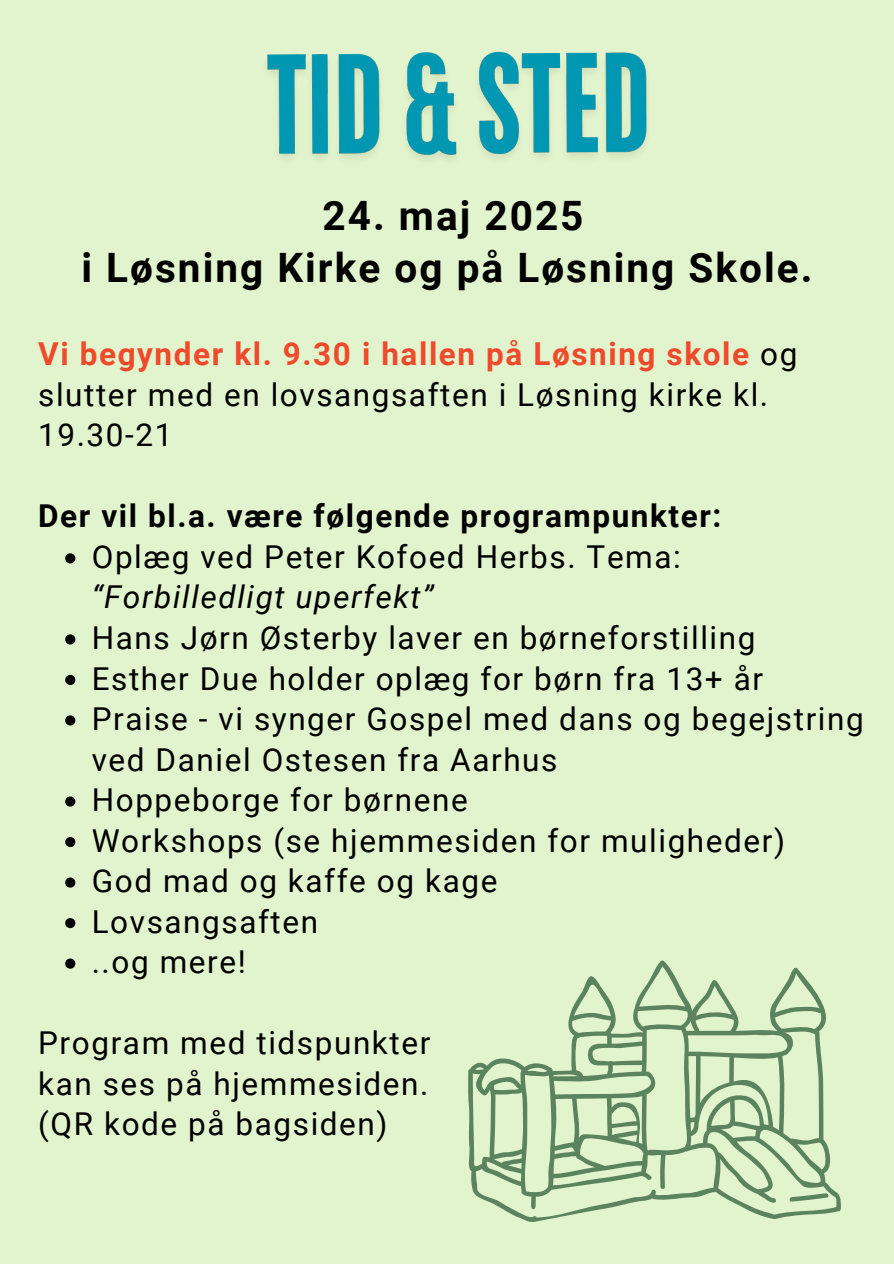
<style>
.page{position:relative;width:894px;height:1264px;background:#fff}
.page>*{position:absolute;margin:0;border:0;box-sizing:border-box;transform-origin:0 0}
.t1{font:700 40.5px/51.8px "Roboto";letter-spacing:.05em;color:#000;text-align:center}
.t2{font:31.5px/40.5px "Roboto";letter-spacing:.05em;color:#000}
.t3{font:700 31.5px "Roboto";letter-spacing:.05em;color:#000}
.s1{font-weight:700;color:#ef4a2c}
.s2{font-style:italic}
</style>
<div class="page">
<div style="left:0;top:0;width:893px;height:1263px;background:#e2f4cd"></div>
<svg style="left:65px;top:553px;width:10px;height:10px"></svg>
<svg style="left:65px;top:634px;width:10px;height:10px"></svg>
<svg style="left:65px;top:675px;width:10px;height:10px"></svg>
<svg style="left:65px;top:715px;width:10px;height:10px"></svg>
<svg style="left:65px;top:796px;width:10px;height:10px"></svg>
<svg style="left:65px;top:837px;width:10px;height:10px"></svg>
<svg style="left:65px;top:877px;width:10px;height:10px"></svg>
<svg style="left:65px;top:918px;width:10px;height:10px"></svg>
<svg style="left:65px;top:958px;width:10px;height:10px"></svg>
<svg style="left:468px;top:960px;width:373px;height:262px"></svg>
<svg style="left:788px;top:1192px;width:41px;height:9px"></svg>
<img style="left:267px;top:51px;width:380px;height:108px">
<h2 class="t1" style="left:81px;top:190px;width:732px">24. maj 2025<br>i Løsning Kirke og på Løsning Skole.</h2>
<p class="t2" style="left:38px;top:334px;width:760px"><span class="s1">Vi begynder kl. 9.30 i hallen på Løsning skole</span> og slutter med en lovsangsaften i Løsning kirke kl.<br>19.30-21</p>
<h3 class="t3" style="left:38px;top:498px;width:684px">Der vil bl.a. være følgende programpunkter:</h3>
<p class="t2" style="left:92px;top:537px;width:590px">Oplæg ved Peter Kofoed Herbs. Tema: <span class="s2">“Forbilledligt uperfekt”</span></p>
<p class="t2" style="left:92px;top:618px;width:665px">Hans Jørn Østerby laver en børneforstilling</p>
<p class="t2" style="left:92px;top:658px;width:672px">Esther Due holder oplæg for børn fra 13+ år</p>
<p class="t2" style="left:92px;top:699px;width:773px">Praise - vi synger Gospel med dans og begejstring ved Daniel Ostesen fra Aarhus</p>
<p class="t2" style="left:92px;top:780px;width:377px">Hoppeborge for børnene</p>
<p class="t2" style="left:92px;top:820px;width:694px">Workshops (se hjemmesiden for muligheder)</p>
<p class="t2" style="left:92px;top:861px;width:407px">God mad og kaffe og kage</p>
<p class="t2" style="left:92px;top:901px;width:228px">Lovsangsaften</p>
<p class="t2" style="left:92px;top:942px;width:155px">..og mere!</p>
<p class="t2" style="left:38px;top:1023px;width:393px">Program med tidspunkter</p>
<p class="t2" style="left:38px;top:1063px;width:391px">kan ses på hjemmesiden.</p>
<p class="t2" style="left:38px;top:1104px;width:351px">(QR kode på bagsiden)</p>
</div>
